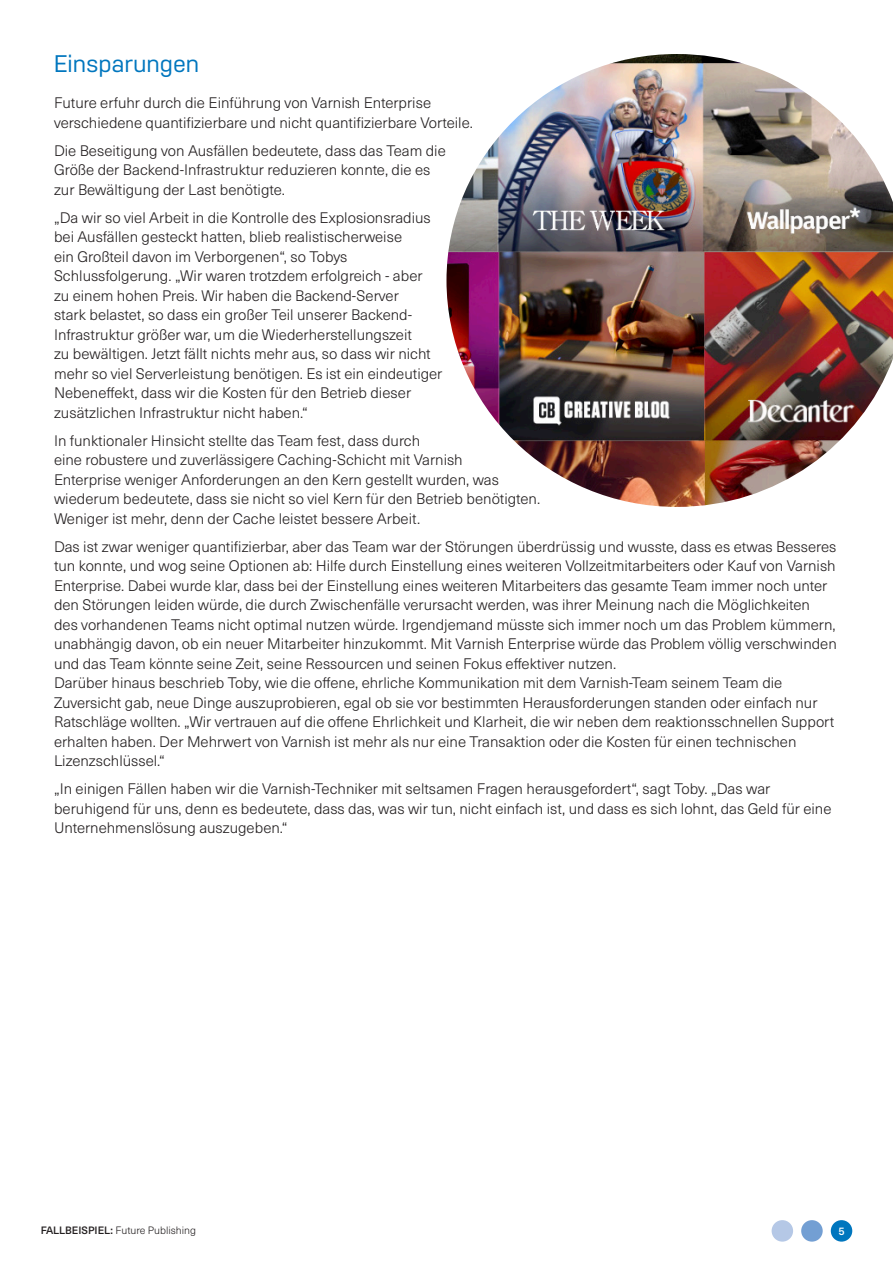
<style>
.page{position:relative;width:893px;height:1263px;background:#fff}
.page>*{position:absolute;margin:0;border:0;box-sizing:border-box;transform-origin:0 0}
.Headlines{font:24px "Nudista";color:#0076be}
.Body_copy{font:300 15px/19.5px "Neue Haas Unica W1 G";color:#231f20}
.Body_copy-2{font:300 10.5px "Neue Haas Unica W1 G";color:#231f20}
.t1{font:600 10.5px "Nudista";color:#fff}
.s1{font-weight:500}
</style>
<div class="page">
<div style="left:831px;top:1220px;width:21px;height:21px;background:#0076be;border-radius:50%"></div>
<div style="left:801px;top:1220px;width:22px;height:21px;background:#739fd3;border-radius:50%"></div>
<div style="left:772px;top:1220px;width:21px;height:21px;background:#b5c8e6;border-radius:50%"></div>
<img style="left:446px;top:54px;width:447px;height:453px">
<p class="Headlines" style="left:54px;top:50px;width:147px">Einsparungen</p>
<p class="Body_copy" style="left:54px;top:92px;width:420px">Future erfuhr durch die Einführung von Varnish Enterprise verschiedene quantifizierbare und nicht quantifizierbare Vorteile.</p>
<p class="Body_copy" style="left:54px;top:140px;width:393px">Die Beseitigung von Ausfällen bedeutete, dass das Team die<br>Größe der Backend-Infrastruktur reduzieren konnte, die es zur Bewältigung der Last benötigte.</p>
<p class="Body_copy" style="left:54px;top:207px;width:390px">„Da wir so viel Arbeit in die Kontrolle des Explosionsradius bei Ausfällen gesteckt hatten, blieb realistischerweise<br>ein Großteil davon im Verborgenen“, so Tobys Schlussfolgerung. „Wir waren trotzdem erfolgreich - aber<br>zu einem hohen Preis. Wir haben die Backend-Server<br>stark belastet, so dass ein großer Teil unserer Backend-Infrastruktur größer war, um die Wiederherstellungszeit<br>zu bewältigen. Jetzt fällt nichts mehr aus, so dass wir nicht mehr so viel Serverleistung benötigen. Es ist ein eindeutiger Nebeneffekt, dass wir die Kosten für den Betrieb dieser zusätzlichen Infrastruktur nicht haben.“</p>
<p class="Body_copy" style="left:54px;top:430px;width:488px">In funktionaler Hinsicht stellte das Team fest, dass durch<br>eine robustere und zuverlässigere Caching-Schicht mit Varnish<br>Enterprise weniger Anforderungen an den Kern gestellt wurden, was wiederum bedeutete, dass sie nicht so viel Kern für den Betrieb benötigten.<br>Weniger ist mehr, denn der Cache leistet bessere Arbeit.</p>
<p class="Body_copy" style="left:54px;top:536px;width:784px">Das ist zwar weniger quantifizierbar, aber das Team war der Störungen überdrüssig und wusste, dass es etwas Besseres tun konnte, und wog seine Optionen ab: Hilfe durch Einstellung eines weiteren Vollzeitmitarbeiters oder Kauf von Varnish Enterprise. Dabei wurde klar, dass bei der Einstellung eines weiteren Mitarbeiters das gesamte Team immer noch unter den Störungen leiden würde, die durch Zwischenfälle verursacht werden, was ihrer Meinung nach die Möglichkeiten des vorhandenen Teams nicht optimal nutzen würde. Irgendjemand müsste sich immer noch um das Problem kümmern, unabhängig davon, ob ein neuer Mitarbeiter hinzukommt. Mit Varnish Enterprise würde das Problem völlig verschwinden und das Team könnte seine Zeit, seine Ressourcen und seinen Fokus effektiver nutzen.<br>Darüber hinaus beschrieb Toby, wie die offene, ehrliche Kommunikation mit dem Varnish-Team seinem Team die Zuversicht gab, neue Dinge auszuprobieren, egal ob sie vor bestimmten Herausforderungen standen oder einfach nur Ratschläge wollten. „Wir vertrauen auf die offene Ehrlichkeit und Klarheit, die wir neben dem reaktionsschnellen Support erhalten haben. Der Mehrwert von Varnish ist mehr als nur eine Transaktion oder die Kosten für einen technischen Lizenzschlüssel.“</p>
<p class="Body_copy" style="left:54px;top:778px;width:779px">„In einigen Fällen haben wir die Varnish-Techniker mit seltsamen Fragen herausgefordert“, sagt Toby. „Das war beruhigend für uns, denn es bedeutete, dass das, was wir tun, nicht einfach ist, und dass es sich lohnt, das Geld für eine<br>Unternehmenslösung auszugeben.“</p>
<p class="Body_copy-2" style="left:41px;top:1222px;width:157px"><span class="s1">FALLBEISPIEL:</span> Future Publishing</p>
<p class="t1" style="left:838px;top:1225px;width:8px">5</p>
</div>
